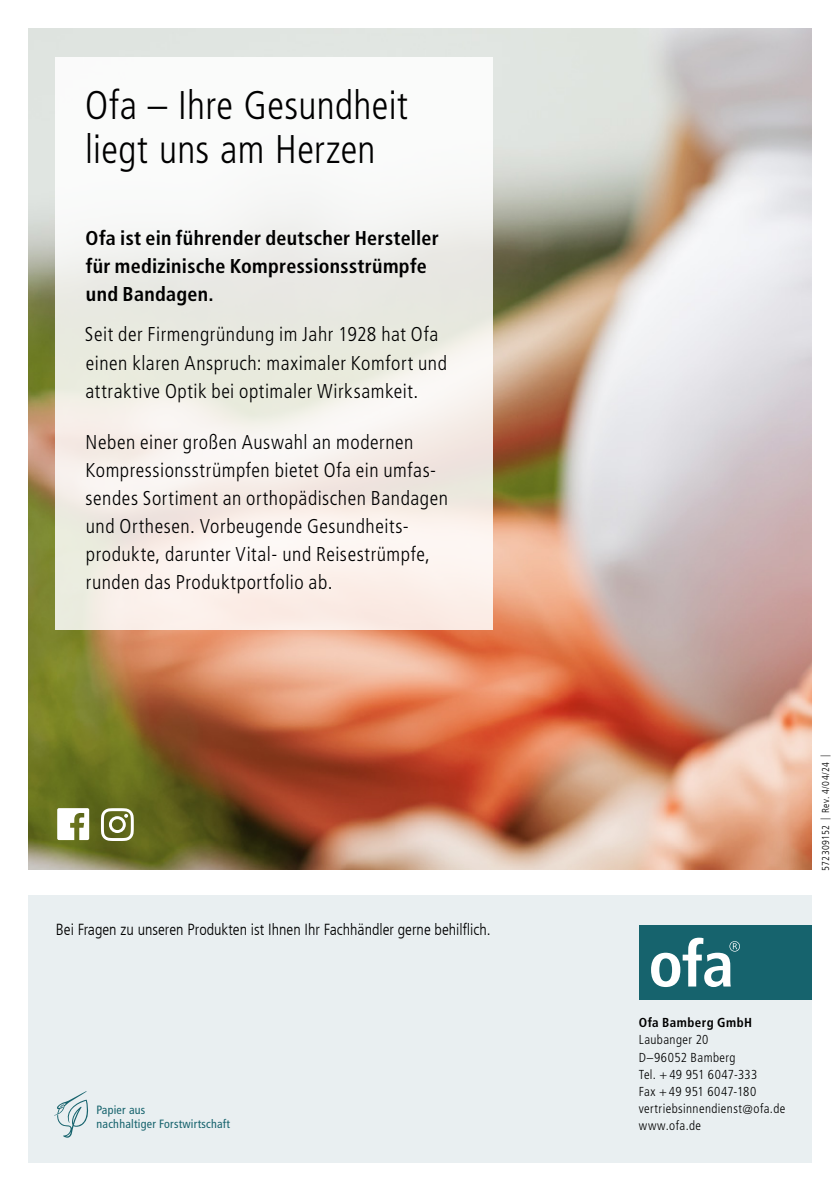
<style>
.page{position:relative;width:840px;height:1191px;background:#fff}
.page>*{position:absolute;margin:0;border:0;box-sizing:border-box;transform-origin:0 0}
.t1{font:300 condensed 40px/44px "Frutiger";letter-spacing:.01em;color:#000}
.t2{font:300 condensed 20px/28px "Frutiger";letter-spacing:.025em;color:#000}
.t3{font:700 condensed 20px/28px "Frutiger";letter-spacing:.015em;color:#000}
.t4{font:300 condensed 16px "Frutiger LT Com";color:#000}
.t5{font:300 condensed 13px/17px "Frutiger";letter-spacing:.03em;color:#000}
.t6{font:700 condensed 13px "Frutiger";letter-spacing:.03em;color:#000}
.t7{font:condensed 12px/14px "Frutiger";letter-spacing:.02em;color:#16636d}
.t8{font:300 condensed 10px "Frutiger LT Com";letter-spacing:.025em;color:#000}
.s1{font-family:"Frutiger"}
</style>
<div class="page">
<div style="left:28px;top:894px;width:783px;height:268px;background:#e9eff1"></div>
<div style="left:638px;top:925px;width:173px;height:74px;background:#16636d"></div>
<svg style="left:651px;top:937px;width:88px;height:50px"></svg>
<img style="left:28px;top:28px;width:783px;height:841px">
<svg style="left:55px;top:57px;width:437px;height:572px"></svg>
<svg style="left:57px;top:808px;width:32px;height:32px"></svg>
<svg style="left:101px;top:808px;width:33px;height:33px"></svg>
<svg style="left:54px;top:1091px;width:34px;height:47px"></svg>
<h1 class="t1" style="left:85px;top:84px;width:324px">Ofa – Ihre Gesundheit liegt uns am Herzen</h1>
<p class="t3" style="left:85px;top:224px;width:355px">Ofa ist ein führender deutscher Hersteller für medizinische Kompressionsstrümpfe und Bandagen.</p>
<p class="t2" style="left:85px;top:321px;width:363px">Seit der Firmengründung im Jahr 1928 hat Ofa einen klaren Anspruch: maximaler Komfort und attraktive Optik bei optimaler Wirksamkeit.</p>
<p class="t2" style="left:85px;top:428px;width:364px">Neben einer großen Auswahl an modernen Kompressionsstrümpfen bietet Ofa ein umfas&shy;sendes Sortiment an orthopädischen Bandagen und Orthesen. Vorbeugende Gesundheits&shy;produkte, darunter Vital- und Reisestrümpfe, runden das Produktportfolio ab.</p>
<p class="t4" style="left:56px;top:920px;width:436px">Bei Fragen zu unseren Produkten ist Ihnen Ihr Fachhändler gerne behilflich.</p>
<p class="t7" style="left:96px;top:1103px;width:135px">Papier aus<br>nachhaltiger Forstwirtschaft</p>
<p class="t8" style="left:819px;top:870px;width:117px;rotate:-90deg">572309152 <span class="s1">|</span> Rev. 4/04/24 <span class="s1">|</span></p>
<p class="t6" style="left:638px;top:1015px;width:115px">Ofa Bamberg GmbH</p>
<p class="t5" style="left:638px;top:1031px;width:148px">Laubanger 20<br>D–96052 Bamberg<br>Tel. + 49 951 6047-333<br>Fax + 49 951 6047-180 vertriebsinnendienst@ofa.de www.ofa.de</p>
</div>
